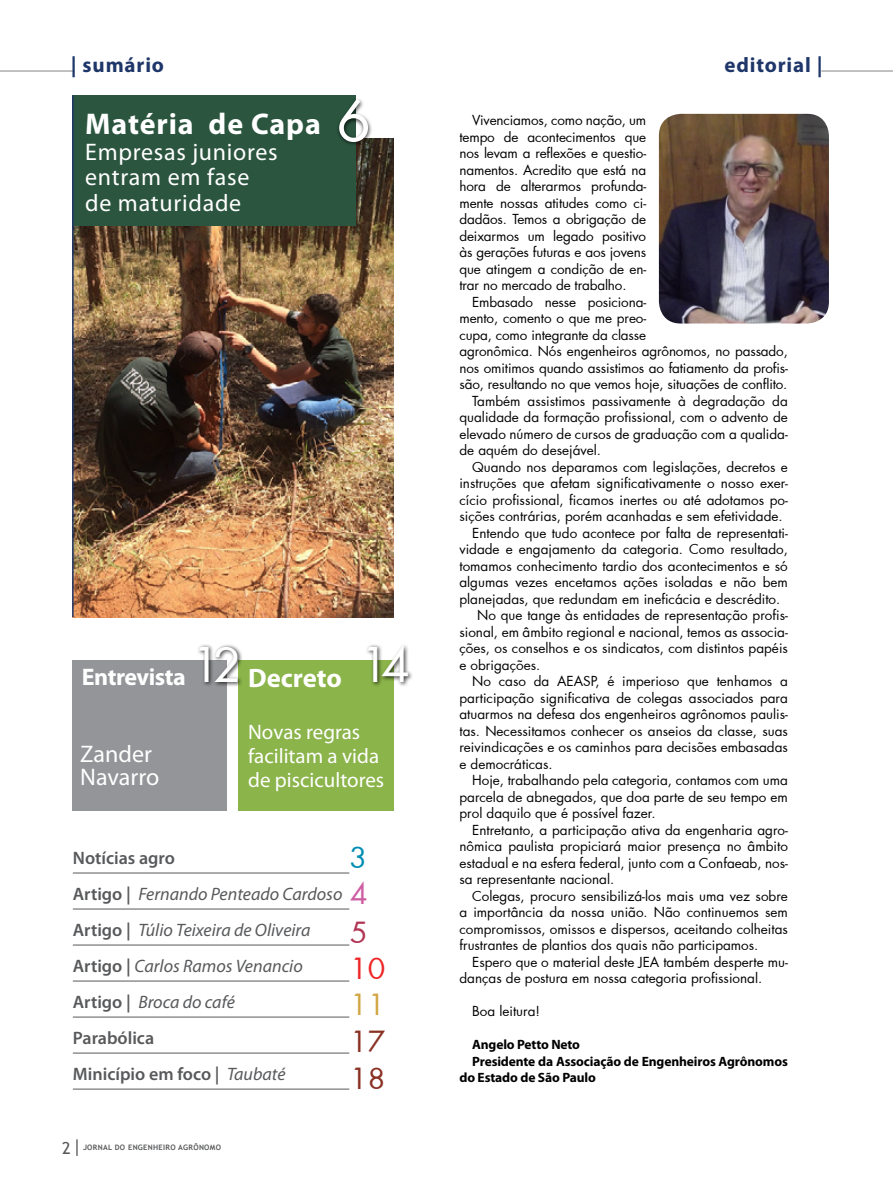
<style>
.page{position:relative;width:893px;height:1191px;background:#fff}
.page>*{position:absolute;margin:0;border:0;box-sizing:border-box;transform-origin:0 0}
.t1{font:55.5px "Futura";color:#fff}
.t2{font:46.8px "Futura";color:#fff}
.t3{font:700 30px "Myriad Pro";letter-spacing:.03em;color:#fff}
.t4{font:28.5px/37.5px "Futura";color:#893123}
.t5{font:28.5px "Futura";color:#ee2526}
.t6{font:28.5px "Futura";color:#d2a543}
.t7{font:28.5px "Futura";color:#ce5ca2}
.t8{font:28.5px "Futura";color:#008eb4}
.t9{font:28.5px "Futura";color:#b13454}
.t10{font:700 26.7px "Myriad Pro";color:#fff}
.t11{font:24px/25.5px "Myriad Pro";letter-spacing:.03em;color:#fff}
.t12{font:24px/22.6px "Myriad Pro";color:#fff}
.t13{font:700 24px "Myriad Pro";color:#fff}
.t14{font:21px/24px "Myriad Pro";color:#fff}
.t15{font:700 21px "Myriad Pro";letter-spacing:.04em;color:#1e3669}
.t16{font:italic 18px/36px "Myriad Pro";color:#58595b}
.t17{font:13.5px/16.5px "Futura";color:#000;text-align:justify}
.t18{font:700 13.5px "Myriad Pro";letter-spacing:-.01em;color:#000}
.t19{font:700 7.5px "Trebuchet MS";letter-spacing:.04em;color:#58595b}
.s1{font-weight:600;font-style:normal}
.s2{font-weight:400;font-size:16.5px}
</style>
<div class="page">
<hr style="left:0;top:70px;width:74px;height:2px;background:#58595b">
<img style="left:74px;top:138px;width:319px;height:479px">
<div style="left:72px;top:95px;width:284px;height:131px;background:#2b553f"></div>
<div style="left:72px;top:660px;width:155px;height:150px;background:#939598"></div>
<div style="left:238px;top:660px;width:155px;height:150px;background:#8bb44a"></div>
<div style="left:337px;top:98px;width:36px;height:49px;background:#000;opacity:.75"></div>
<div style="left:196px;top:644px;width:47px;height:43px;background:#000;opacity:.75"></div>
<div style="left:365px;top:643px;width:48px;height:44px;background:#000;opacity:.75"></div>
<hr style="left:73px;top:872px;width:276px;height:1px;background:#58595b">
<hr style="left:73px;top:908px;width:276px;height:1px;background:#58595b">
<hr style="left:73px;top:944px;width:276px;height:1px;background:#58595b">
<hr style="left:73px;top:980px;width:276px;height:1px;background:#58595b">
<hr style="left:73px;top:1016px;width:276px;height:1px;background:#58595b">
<hr style="left:73px;top:1052px;width:276px;height:1px;background:#58595b">
<hr style="left:73px;top:1088px;width:276px;height:1px;background:#58595b">
<hr style="left:72px;top:95px;width:2px;height:522px;background:#1e3669">
<hr style="left:821px;top:70px;width:72px;height:2px;background:#58595b">
<img style="left:659px;top:114px;width:170px;height:209px">
<svg style="left:77px;top:1139px;width:1px;height:16px"></svg>
<h3 class="t15" style="left:71px;top:51px;width:95px">| sumário</h3>
<h3 class="t3" style="left:85px;top:104px;width:237px">Matéria de Capa</h3>
<h3 class="t11" style="left:85px;top:138px;width:194px">Empresas juniores entram em fase de maturidade</h3>
<h1 class="t1" style="left:337px;top:83px;width:36px">6</h1>
<h2 class="t2" style="left:191px;top:632px;width:52px">12</h2>
<h2 class="t2" style="left:360px;top:632px;width:52px">14</h2>
<h3 class="t13" style="left:82px;top:661px;width:105px">Entrevista</h3>
<h3 class="t10" style="left:248px;top:660px;width:95px">Decreto</h3>
<h3 class="t12" style="left:80px;top:742px;width:81px">Zander<br>Navarro</h3>
<h3 class="t14" style="left:248px;top:719px;width:138px">Novas regras facilitam a vida de piscicultores</h3>
<h3 class="t16" style="left:73px;top:840px;width:271px"><span class="s1">Notícias agro<br>Artigo |</span> Fernando Penteado Cardoso<br><span class="s1">Artigo |</span> Túlio Teixeira de Oliveira<br><span class="s1">Artigo |</span> Carlos Ramos Venancio<br><span class="s1">Artigo |</span> Broca do café<br><span class="s1">Parabólica<br>Minicípio em foco |</span> Taubaté</h3>
<h3 class="t8" style="left:349px;top:838px;width:19px">3</h3>
<h3 class="t7" style="left:350px;top:873px;width:19px">4</h3>
<h3 class="t9" style="left:350px;top:913px;width:19px">5</h3>
<h3 class="t5" style="left:350px;top:949px;width:37px">10</h3>
<h3 class="t6" style="left:350px;top:984px;width:37px">11</h3>
<h3 class="t4" style="left:350px;top:1022px;width:37px">17<br>18</h3>
<p class="t19" style="left:62px;top:1143px;width:160px"><span class="s2">2</span> JORNAL DO ENGENHEIRO AGRÔNOMO</p>
<h3 class="t15" style="left:724px;top:51px;width:100px">editorial |</h3>
<p class="t17" style="left:459px;top:112px;width:188px;text-indent:13px">Vivenciamos, como nação, um tempo de acontecimentos que nos levam a reflexões e questio&shy;namentos. Acredito que está na hora de alterarmos profunda&shy;mente nossas atitudes como ci&shy;dadãos. Temos a obrigação de deixarmos um legado positivo às gerações futuras e aos jovens que atingem a condição de en&shy;trar no mercado de trabalho.</p>
<p class="t17" style="left:472px;top:293px;width:175px">Embasado nesse posiciona-</p>
<p class="t17" style="left:459px;top:310px;width:188px">mento, comento o que me preo-</p>
<p class="t17" style="left:459px;top:326px;width:188px">cupa, como integrante da classe</p>
<p class="t17" style="left:459px;top:343px;width:330px">agronômica. Nós engenheiros agrônomos, no passado,</p>
<p class="t17" style="left:459px;top:359px;width:330px">nos omitimos quando assistimos ao fatiamento da profis-</p>
<p class="t17" style="left:459px;top:376px;width:329px">são, resultando no que vemos hoje, situações de conflito.</p>
<p class="t17" style="left:472px;top:392px;width:317px">Também assistimos passivamente à degradação da</p>
<p class="t17" style="left:459px;top:409px;width:330px">qualidade da formação profissional, com o advento de</p>
<p class="t17" style="left:459px;top:425px;width:330px">elevado número de cursos de graduação com a qualida-</p>
<p class="t17" style="left:459px;top:442px;width:143px">de aquém do desejável.</p>
<p class="t17" style="left:472px;top:458px;width:317px">Quando nos deparamos com legislações, decretos e</p>
<p class="t17" style="left:459px;top:475px;width:330px">instruções que afetam significativamente o nosso exer-</p>
<p class="t17" style="left:459px;top:491px;width:330px">cício profissional, ficamos inertes ou até adotamos po-</p>
<p class="t17" style="left:459px;top:508px;width:325px">sições contrárias, porém acanhadas e sem efetividade.</p>
<p class="t17" style="left:472px;top:524px;width:317px">Entendo que tudo acontece por falta de representati-</p>
<p class="t17" style="left:459px;top:541px;width:330px">vidade e engajamento da categoria. Como resultado,</p>
<p class="t17" style="left:459px;top:557px;width:330px">tomamos conhecimento tardio dos acontecimentos e só</p>
<p class="t17" style="left:459px;top:574px;width:330px">algumas vezes encetamos ações isoladas e não bem</p>
<p class="t17" style="left:459px;top:590px;width:322px">planejadas, que redundam em ineficácia e descrédito.</p>
<p class="t17" style="left:477px;top:607px;width:312px">No que tange às entidades de representação profis-</p>
<p class="t17" style="left:459px;top:623px;width:330px">sional, em âmbito regional e nacional, temos as associa-</p>
<p class="t17" style="left:459px;top:640px;width:330px">ções, os conselhos e os sindicatos, com distintos papéis</p>
<p class="t17" style="left:459px;top:656px;width:82px">e obrigações.</p>
<p class="t17" style="left:472px;top:673px;width:317px">No caso da AEASP, é imperioso que tenhamos a</p>
<p class="t17" style="left:459px;top:689px;width:330px">participação significativa de colegas associados para</p>
<p class="t17" style="left:459px;top:706px;width:330px">atuarmos na defesa dos engenheiros agrônomos paulis-</p>
<p class="t17" style="left:459px;top:722px;width:330px">tas. Necessitamos conhecer os anseios da classe, suas</p>
<p class="t17" style="left:459px;top:739px;width:330px">reivindicações e os caminhos para decisões embasadas</p>
<p class="t17" style="left:459px;top:755px;width:95px">e democráticas.</p>
<p class="t17" style="left:472px;top:772px;width:317px">Hoje, trabalhando pela categoria, contamos com uma</p>
<p class="t17" style="left:459px;top:788px;width:330px">parcela de abnegados, que doa parte de seu tempo em</p>
<p class="t17" style="left:459px;top:805px;width:198px">prol daquilo que é possível fazer.</p>
<p class="t17" style="left:472px;top:821px;width:317px">Entretanto, a participação ativa da engenharia agro-</p>
<p class="t17" style="left:459px;top:838px;width:330px">nômica paulista propiciará maior presença no âmbito</p>
<p class="t17" style="left:459px;top:854px;width:330px">estadual e na esfera federal, junto com a Confaeab, nos-</p>
<p class="t17" style="left:459px;top:871px;width:156px">sa representante nacional.</p>
<p class="t17" style="left:472px;top:887px;width:317px">Colegas, procuro sensibilizá-los mais uma vez sobre</p>
<p class="t17" style="left:459px;top:904px;width:330px">a importância da nossa união. Não continuemos sem</p>
<p class="t17" style="left:459px;top:920px;width:330px">compromissos, omissos e dispersos, aceitando colheitas</p>
<p class="t17" style="left:459px;top:937px;width:300px">frustrantes de plantios dos quais não participamos.</p>
<p class="t17" style="left:472px;top:953px;width:317px">Espero que o material deste JEA também desperte mu-</p>
<p class="t17" style="left:459px;top:970px;width:304px">danças de postura em nossa categoria profissional.</p>
<p class="t17" style="left:472px;top:1003px;width:69px">Boa leitura!</p>
<p class="t18" style="left:472px;top:1036px;width:109px">Angelo Petto Neto</p>
<p class="t18" style="left:472px;top:1052px;width:317px">Presidente da Associação de Engenheiros Agrônomos</p>
<p class="t18" style="left:459px;top:1069px;width:138px">do Estado de São Paulo</p>
</div>
